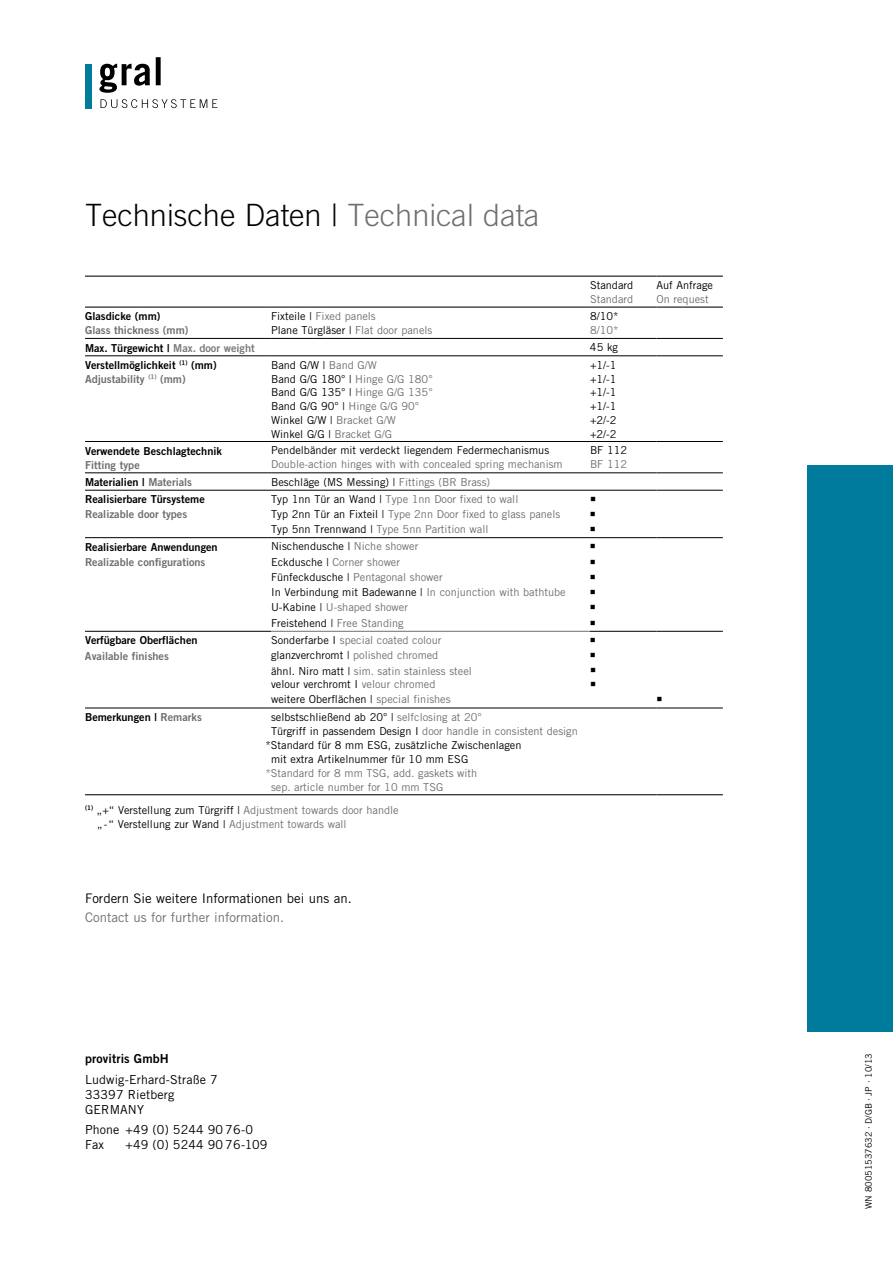
<style>
.page{position:relative;width:893px;height:1263px;background:#fff}
.page>*{position:absolute;margin:0;border:0;box-sizing:border-box;transform-origin:0 0}
.t1{font:300 30.75px "Trade Gothic";color:#000}
.t2{font:13.2px "Trade Gothic";color:#000}
.t3{font:13.2px "Trade Gothic";color:#6f6f6e}
.t4{font:12.45px/15px "Trade Gothic";letter-spacing:.01em;color:#000}
.t5{font:12.45px "Trade Gothic Bold Two";letter-spacing:.01em;color:#000}
.t6{font:10.95px/14px "Trade Gothic";color:#000}
.t7{font:10.95px/14px "Trade Gothic";color:#6f6f6e}
.t8{font:10.95px/14px "Trade Gothic Bold Two";color:#000}
.t9{font:10.95px "Trade Gothic Bold Two";color:#6f6f6e}
.t10{font:9px "Trade Gothic";color:#000}
.s1{color:#6f6f6e}
.s2{color:#000}
.s3{color:#7b7b7a}
</style>
<div class="page">
<div style="left:808px;top:465px;width:85px;height:566px;background:#007b9b"></div>
<div style="left:85px;top:64px;width:7px;height:44px;background:#007b9b"></div>
<svg style="left:99px;top:57px;width:62px;height:36px"></svg>
<svg style="left:101px;top:99px;width:117px;height:9px"></svg>
<hr style="left:85px;top:338px;width:186px;height:1px;background:#000">
<hr style="left:271px;top:338px;width:319px;height:1px;background:#000">
<hr style="left:590px;top:338px;width:66px;height:1px;background:#000">
<hr style="left:656px;top:338px;width:67px;height:1px;background:#000">
<hr style="left:85px;top:356px;width:186px;height:1px;background:#000">
<hr style="left:271px;top:356px;width:319px;height:1px;background:#000">
<hr style="left:590px;top:356px;width:66px;height:1px;background:#000">
<hr style="left:656px;top:356px;width:67px;height:1px;background:#000">
<hr style="left:85px;top:441px;width:186px;height:1px;background:#000">
<hr style="left:271px;top:441px;width:319px;height:1px;background:#000">
<hr style="left:590px;top:441px;width:66px;height:1px;background:#000">
<hr style="left:656px;top:441px;width:67px;height:1px;background:#000">
<hr style="left:85px;top:473px;width:186px;height:1px;background:#000">
<hr style="left:271px;top:473px;width:319px;height:1px;background:#000">
<hr style="left:590px;top:473px;width:66px;height:1px;background:#000">
<hr style="left:656px;top:473px;width:67px;height:1px;background:#000">
<hr style="left:85px;top:490px;width:186px;height:1px;background:#000">
<hr style="left:271px;top:490px;width:319px;height:1px;background:#000">
<hr style="left:590px;top:490px;width:66px;height:1px;background:#000">
<hr style="left:656px;top:490px;width:67px;height:1px;background:#000">
<hr style="left:85px;top:537px;width:186px;height:1px;background:#000">
<hr style="left:271px;top:537px;width:319px;height:1px;background:#000">
<hr style="left:590px;top:537px;width:66px;height:1px;background:#000">
<hr style="left:656px;top:537px;width:67px;height:1px;background:#000">
<hr style="left:85px;top:631px;width:186px;height:1px;background:#000">
<hr style="left:590px;top:631px;width:66px;height:1px;background:#000">
<hr style="left:656px;top:631px;width:67px;height:1px;background:#000">
<hr style="left:85px;top:708px;width:186px;height:1px;background:#000">
<hr style="left:271px;top:708px;width:319px;height:1px;background:#000">
<hr style="left:590px;top:708px;width:66px;height:1px;background:#000">
<hr style="left:656px;top:708px;width:67px;height:1px;background:#000">
<hr style="left:271px;top:631px;width:319px;height:1px;background:#6f6f6e">
<hr style="left:85px;top:276px;width:186px;height:1px;background:#000">
<hr style="left:271px;top:276px;width:319px;height:1px;background:#000">
<hr style="left:590px;top:276px;width:66px;height:1px;background:#000">
<hr style="left:656px;top:276px;width:67px;height:1px;background:#000">
<hr style="left:85px;top:307px;width:186px;height:1px;background:#000">
<hr style="left:271px;top:307px;width:319px;height:1px;background:#000">
<hr style="left:590px;top:307px;width:66px;height:1px;background:#000">
<hr style="left:656px;top:307px;width:67px;height:1px;background:#000">
<hr style="left:85px;top:794px;width:186px;height:1px;background:#000">
<hr style="left:271px;top:794px;width:319px;height:1px;background:#000">
<hr style="left:590px;top:794px;width:66px;height:1px;background:#000">
<hr style="left:656px;top:794px;width:67px;height:1px;background:#000">
<h1 class="t1" style="left:85px;top:196px;width:456px">Technische Daten | <span class="s1">Technical data</span></h1>
<p class="t6" style="left:590px;top:278px;width:45px">Standard</p>
<p class="t7" style="left:590px;top:292px;width:45px">Standard</p>
<p class="t8" style="left:85px;top:309px;width:77px">Glasdicke (mm)</p>
<p class="t9" style="left:85px;top:323px;width:105px">Glass thickness (mm)</p>
<p class="t7" style="left:271px;top:309px;width:163px"><span class="s2">Fixteile |</span> Fixed panels<br><span class="s2">Plane Türgläser |</span> Flat door panels</p>
<p class="t6" style="left:590px;top:309px;width:30px">8/10*</p>
<p class="t7" style="left:590px;top:323px;width:30px">8/10*</p>
<p class="t8" style="left:85px;top:340px;width:171px">Max. Türgewicht | <span class="s3">Max. door weight</span></p>
<p class="t6" style="left:590px;top:340px;width:30px">45 kg</p>
<p class="t8" style="left:85px;top:358px;width:133px">Verstellmöglichkeit <sup>(1)</sup> (mm)<br><span class="s1">Adjustability</span> <sup>(1)</sup> <span class="s1">(mm)</span></p>
<p class="t6" style="left:271px;top:358px;width:163px">Band G/W | <span class="s1">Band G/W<br></span>Band G/G 180° | <span class="s1">Hinge G/G 180°<br></span>Band G/G 135° | <span class="s1">Hinge G/G 135°<br></span>Band G/G 90° | <span class="s1">Hinge G/G 90°<br></span>Winkel G/W | <span class="s1">Bracket G/W<br></span>Winkel G/G | <span class="s1">Bracket G/G</span></p>
<p class="t6" style="left:590px;top:358px;width:28px;text-align:justify">+1/-1 +1/-1 +1/-1 +1/-1 +2/-2 +2/-2</p>
<p class="t8" style="left:85px;top:444px;width:138px">Verwendete Beschlagtechnik</p>
<p class="t9" style="left:85px;top:458px;width:56px">Fitting type</p>
<p class="t6" style="left:271px;top:443px;width:280px">Pendelbänder mit verdeckt liegendem Federmechanismus</p>
<p class="t7" style="left:271px;top:457px;width:293px">Double-action hinges with with concealed spring mechanism</p>
<p class="t6" style="left:590px;top:443px;width:39px">BF 112</p>
<p class="t7" style="left:590px;top:457px;width:39px">BF 112</p>
<p class="t8" style="left:85px;top:475px;width:109px">Materialien | <span class="s1">Materials</span></p>
<p class="t6" style="left:271px;top:475px;width:221px">Beschläge (M S M essing) | <span class="s1">Fittings (BR Brass)</span></p>
<p class="t8" style="left:85px;top:492px;width:121px">Realisierbare Türsysteme</p>
<p class="t7" style="left:271px;top:492px;width:249px"><span class="s2">Typ 1nn Tür an Wand |</span> Type 1nn Door fixed to wall</p>
<p class="t9" style="left:85px;top:508px;width:104px">Realizable door types</p>
<p class="t7" style="left:271px;top:507px;width:291px"><span class="s2">Typ 2nn Tür an Fixteil |</span> Type 2nn Door fixed to glass panels</p>
<p class="t7" style="left:271px;top:522px;width:219px"><span class="s2">Typ 5nn Trennwand |</span> Type 5nn Partition wall</p>
<p class="t8" style="left:85px;top:540px;width:134px">Realisierbare Anwendungen</p>
<p class="t6" style="left:271px;top:539px;width:149px">N ischendusche | <span class="s1">N iche shower</span></p>
<p class="t9" style="left:85px;top:555px;width:122px">Realizable configurations</p>
<p class="t7" style="left:271px;top:555px;width:131px"><span class="s2">Eckdusche |</span> Corner shower</p>
<p class="t7" style="left:271px;top:570px;width:173px"><span class="s2">Fünfeckdusche |</span> Pentagonal shower</p>
<p class="t6" style="left:271px;top:585px;width:296px">In Verbindung mit Badewanne | <span class="s1">In conjunction with bathtube</span></p>
<p class="t7" style="left:271px;top:600px;width:138px"><span class="s2">U-Kabine |</span> U-shaped shower</p>
<p class="t6" style="left:271px;top:616px;width:134px">Freistehend | <span class="s1">Free Standing</span></p>
<p class="t8" style="left:85px;top:633px;width:114px">Verfügbare Oberflächen</p>
<p class="t7" style="left:271px;top:633px;width:172px"><span class="s2">Sonderfarbe I</span> special coated colour</p>
<p class="t9" style="left:85px;top:649px;width:85px">Available finishes</p>
<p class="t6" style="left:271px;top:648px;width:169px">glanzverchromt | <span class="s1">polished chromed</span></p>
<p class="t7" style="left:271px;top:664px;width:202px"><span class="s2">ähnl. N iro matt |</span> sim. satin stainless steel <span class="s2">velour verchromt I</span> velour chromed</p>
<p class="t6" style="left:271px;top:692px;width:181px">weitere Oberflächen | <span class="s1">special finishes</span></p>
<p class="t8" style="left:85px;top:710px;width:118px">Bemerkungen | <span class="s1">Remarks</span></p>
<p class="t6" style="left:271px;top:710px;width:212px">selbstschließend ab 20° | <span class="s1">selfclosing at 20°</span></p>
<p class="t7" style="left:271px;top:724px;width:308px"><span class="s2">Türgriff in passendem Design I</span> door handle in consistent design</p>
<p class="t6" style="left:265px;top:738px;width:257px">*Standard für 8 mm ESG, zusätzliche Zwischenlagen</p>
<p class="t6" style="left:271px;top:752px;width:199px">mit extra Artikelnummer für 10 mm ESG</p>
<p class="t7" style="left:271px;top:765px;width:208px;text-indent:-6px">*Standard for 8 mm TSG, add. gaskets with sep. article number for 10 mm TSG</p>
<p class="t6" style="left:97px;top:803px;width:303px;text-indent:-12px"><sup>(1)</sup> „+“ Verstellung zum Türgriff | <span class="s1">Adjustment towards door handle </span>„-“ Verstellung zur Wand | <span class="s1">Adjustment towards wall</span></p>
<p class="t6" style="left:656px;top:278px;width:58px">Auf Anfrage</p>
<p class="t7" style="left:656px;top:292px;width:54px">On request</p>
<p class="t2" style="left:85px;top:891px;width:268px">Fordern Sie weitere Informationen bei uns an.</p>
<p class="t3" style="left:85px;top:909px;width:201px">Contact us for further information.</p>
<p class="t5" style="left:85px;top:1051px;width:85px">provitris GmbH</p>
<p class="t4" style="left:85px;top:1072px;width:134px">Ludwig-Erhard-Straße 7<br>33397 Rietberg<br>Ger many</p>
<p class="t4" style="left:85px;top:1122px;width:170px">Phone +49 (0) 5244 9076-0<br>Fax</p>
<p class="t4" style="left:126px;top:1137px;width:143px">+49 (0) 5244 90 76-109</p>
<p class="t10" style="left:863px;top:1209px;width:158px;rotate:-90deg">WN 80051537632 . D/GB . JP . 10/13</p>
</div>
